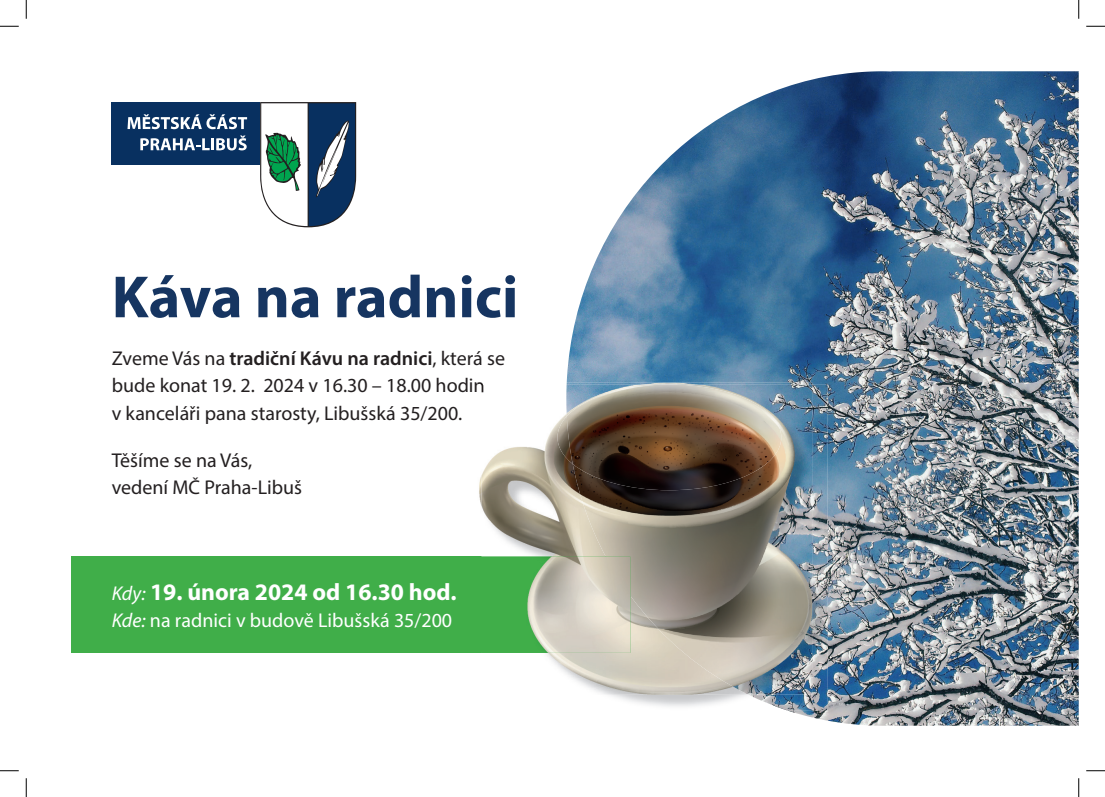
<style>
.page{position:relative;width:1105px;height:797px;background:#fff}
.page>*{position:absolute;margin:0;border:0;box-sizing:border-box;transform-origin:0 0}
.t1{font:700 60px "Myriad Pro";color:#163561}
.t2{font:700 23.75px "Myriad Pro";color:#fff}
.t3{font:20px/27.5px "Myriad Pro";color:#231f20}
.t4{font:20px "Myriad Pro";color:#fff}
.s1{font-weight:600}
.s2{font-weight:400;font-style:italic;font-size:20px}
.s3{font-style:italic}
</style>
<div class="page">
<img style="left:111px;top:71px;width:968px;height:655px">
<img style="left:855px;top:71px;width:36px;height:1px">
<div style="left:112px;top:102px;width:148px;height:63px;background:#083060"></div>
<svg style="left:260px;top:102px;width:96px;height:125px"></svg>
<svg style="left:127px;top:114px;width:120px;height:15px"></svg>
<svg style="left:140px;top:135px;width:107px;height:15px"></svg>
<div style="left:71px;top:556px;width:559px;height:97px;background:#40ae49"></div>
<img style="left:482px;top:694px;width:266px;height:16px">
<img style="left:748px;top:385px;width:80px;height:325px">
<img style="left:478px;top:383px;width:334px;height:311px">
<img style="left:478px;top:556px;width:4px;height:97px">
<svg style="left:657px;top:384px;width:25px;height:1px"></svg>
<img style="left:482px;top:385px;width:266px;height:309px">
<svg style="left:478px;top:383px;width:5px;height:9px"></svg>
<img style="left:557px;top:416px;width:10px;height:48px">
<img style="left:567px;top:385px;width:214px;height:105px">
<svg style="left:0;top:25px;width:19px;height:2px"></svg>
<svg style="left:1086px;top:25px;width:19px;height:2px"></svg>
<svg style="left:0;top:770px;width:19px;height:1px"></svg>
<svg style="left:1086px;top:770px;width:19px;height:1px"></svg>
<svg style="left:25px;top:0;width:2px;height:19px"></svg>
<svg style="left:25px;top:778px;width:2px;height:19px"></svg>
<svg style="left:1078px;top:0;width:1px;height:19px"></svg>
<svg style="left:1078px;top:778px;width:1px;height:19px"></svg>
<h1 class="t1" style="left:112px;top:258px;width:408px">Káva na radnici</h1>
<p class="t3" style="left:112px;top:344px;width:395px">Zveme Vás na <span class="s1">tradiční Kávu na radnici</span>, která se bude konat 19. 2. 2024 v 16.30 – 18.00 hodin<br>v kanceláři pana starosty, Libušská 35/200.</p>
<p class="t3" style="left:112px;top:446px;width:192px">Těšíme se na Vás, vedení MČ Praha-Libuš</p>
<p class="t2" style="left:112px;top:576px;width:346px"><span class="s2">Kdy:</span> 19. února 2024 od 16.30 hod.</p>
<p class="t4" style="left:112px;top:608px;width:342px"><span class="s3">Kde:</span> na radnici v budově Libušská 35/200</p>
</div>
